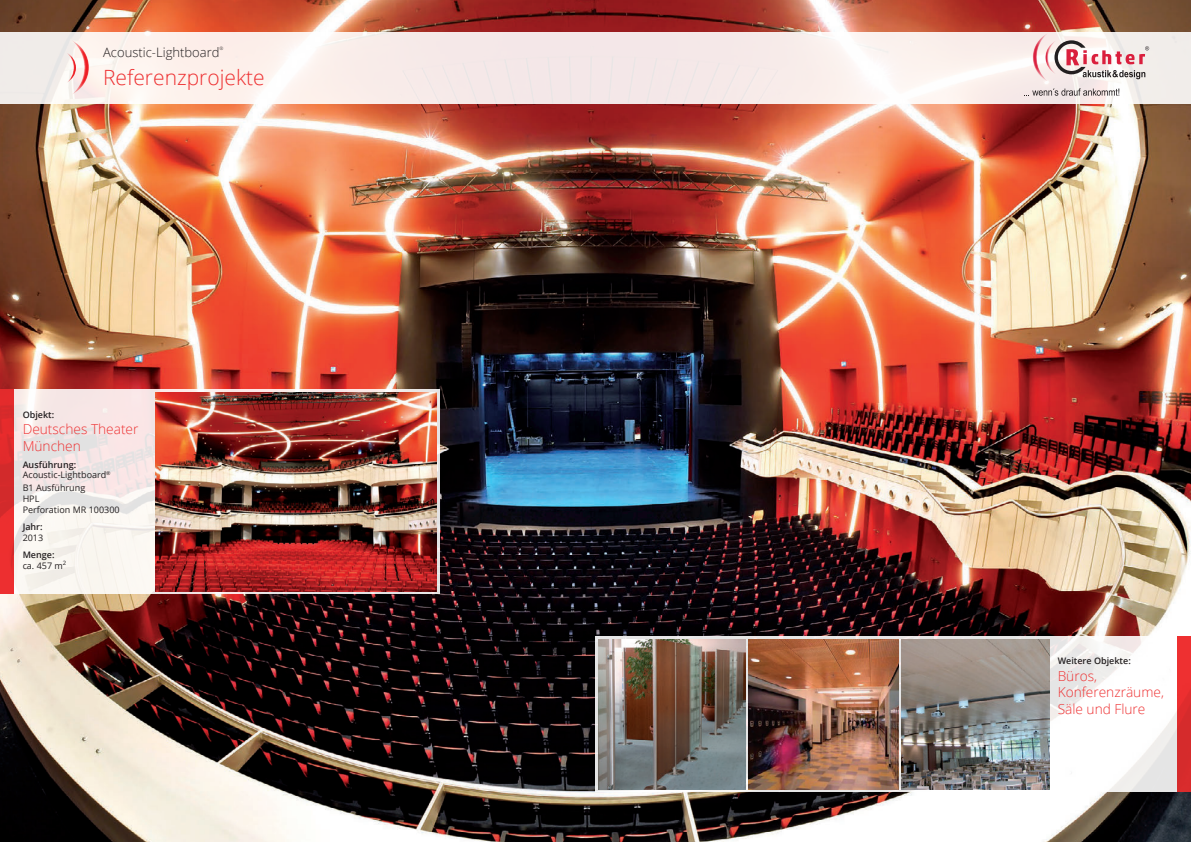
<style>
.page{position:relative;width:1191px;height:842px;background:#fff}
.page>*{position:absolute;margin:0;border:0;box-sizing:border-box;transform-origin:0 0}
.t1{font:300 21px "Open Sans";color:#ee3031}
.t2{font:300 13.7px/16.4px "Open Sans";color:#ee3031}
.t3{font:300 13px "Open Sans";color:#231f20}
.t4{font:9px/10.8px "Open Sans";color:#231f20}
.t5{font:600 9px "Open Sans";color:#231f20}
.t6{font:300 4.7px "Open Sans";color:#231f20}
.s1{font-weight:600}
</style>
<div class="page">
<img style="left:0;top:0;width:1191px;height:842px">
<svg style="left:595px;top:636px;width:581px;height:156px"></svg>
<svg style="left:1176px;top:636px;width:15px;height:156px;background:#e13a3b"></svg>
<svg style="left:14px;top:390px;width:425px;height:204px"></svg>
<svg style="left:0;top:390px;width:14px;height:204px;background:#e12c2c"></svg>
<img style="left:156px;top:393px;width:281px;height:198px">
<img style="left:901px;top:639px;width:148px;height:150px">
<img style="left:598px;top:639px;width:148px;height:150px">
<img style="left:748px;top:639px;width:151px;height:150px">
<svg style="left:0;top:32px;width:1191px;height:71px;fill:#f8ede9"></svg>
<svg style="left:67px;top:40px;width:22px;height:54px"></svg>
<svg style="left:1032px;top:33px;width:117px;height:48px"></svg>
<svg style="left:1024px;top:88px;width:95px;height:8px"></svg>
<h3 class="t3" style="left:103px;top:43px;width:118px">Acoustic-Lightboard</h3>
<p class="t6" style="left:220px;top:45px;width:5px">®</p>
<h1 class="t1" style="left:103px;top:63px;width:163px">Referenzprojekte</h1>
<p class="t5" style="left:23px;top:408px;width:33px">Objekt:</p>
<h2 class="t2" style="left:23px;top:421px;width:117px">Deutsches Theater<br>München</h2>
<p class="t4" style="left:23px;top:459px;width:89px"><span class="s1">Ausführung:<br></span>Acoustic-Lightboard<sup>®</sup></p>
<p class="t4" style="left:23px;top:482px;width:98px">B1 Ausführung<br>HPL<br>Perforation MR 100300</p>
<p class="t5" style="left:23px;top:520px;width:21px">Jahr:</p>
<p class="t4" style="left:23px;top:532px;width:22px">2013</p>
<p class="t4" style="left:23px;top:549px;width:45px"><span class="s1">Menge: </span>ca. 457 m<sup>2</sup></p>
<p class="t5" style="left:1057px;top:655px;width:75px">Weitere Objekte:</p>
<h2 class="t2" style="left:1057px;top:667px;width:108px">Büros,<br>Konferenzräume,<br>Säle und Flure</h2>
</div>
